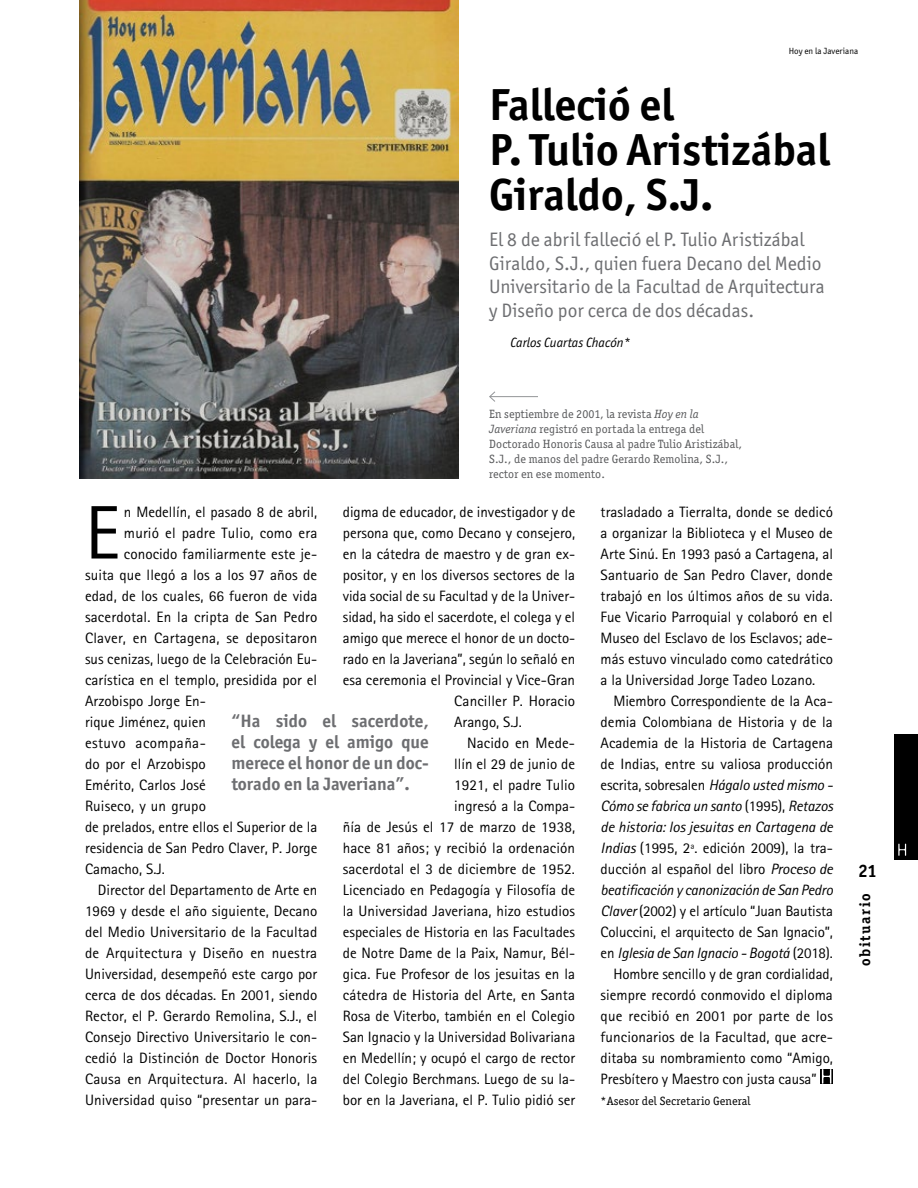
<style>
.page{position:relative;width:918px;height:1188px;background:#fff}
.page>*{position:absolute;margin:0;border:0;box-sizing:border-box;transform-origin:0 0}
.t1{font:75.9px "AT Rotis Sans Serif";color:#000}
.t2{font:700 45px/45px "Officina Sans ITC";color:#000}
.t3{font:19.5px/23.4px "Officina Sans ITC";color:#6d6e71}
.t4{font:700 18px/21px "Officina Sans ITC";color:#6d6e71;text-align:justify}
.t5{font:700 18px "Officina Sans ITC";color:#000}
.t6{font:15px/21px "AT Rotis Sans Serif";color:#000;text-align:justify}
.t7{font:italic 15px "AT Rotis Sans Serif";letter-spacing:-.01em;color:#000}
.t8{font:15px "AT Rotis Sans Serif";letter-spacing:.025em;color:#000}
.t9{font:700 15px "Officina Ser ITC";letter-spacing:.1em;color:#000}
.t10{font:italic 13.5px "Officina Sans ITC";color:#000}
.t11{font:12px/15px "Officina Ser ITC";letter-spacing:.01em;color:#58595b}
.t12{font:12px "Officina Ser ITC";letter-spacing:.01em;color:#000}
.t13{font:9px "Officina Sans ITC";color:#000}
.s1{font-style:italic}
.s2{font-style:normal}
</style>
<div class="page">
<div style="left:894px;top:734px;width:24px;height:126px;background:#000"></div>
<svg style="left:898px;top:844px;width:8px;height:12px"></svg>
<img style="left:79px;top:0;width:380px;height:478px">
<svg style="left:820px;top:1069px;width:13px;height:15px"></svg>
<svg style="left:822px;top:1069px;width:9px;height:15px"></svg>
<hr style="left:490px;top:396px;width:48px;height:1px;background:#939598">
<svg style="left:489px;top:391px;width:7px;height:11px"></svg>
<p class="t13" style="left:789px;top:46px;width:71px">Hoy en la Javeriana</p>
<h2 class="t2" style="left:489px;top:82px;width:342px">Falleció el<br>P. Tulio Aristizábal<br>Giraldo, S.J.</h2>
<h3 class="t3" style="left:489px;top:228px;width:337px">El 8 de abril falleció el P. Tulio Aristizábal Giraldo, S.J., quien fuera Decano del Medio Universitario de la Facultad de Arquitectura y Diseño por cerca de dos décadas.</h3>
<p class="t10" style="left:510px;top:335px;width:121px">Carlos Cuartas Chacón*</p>
<p class="t11" style="left:489px;top:407px;width:254px">En septiembre de 2001, la revista <span class="s1">Hoy en la Javeriana</span> registró en portada la entrega del Doctorado Honoris Causa al padre Tulio Aristizábal, S.J., de manos del padre Gerardo Remolina, S.J., rector en ese momento.</p>
<h1 class="t1" style="left:85px;top:488px;width:37px">E</h1>
<p class="t6" style="left:124px;top:501px;width:195px">n Medellín, el pasado 8 de abril,</p>
<p class="t6" style="left:343px;top:501px;width:234px">digma de educador, de investigador y de</p>
<p class="t6" style="left:343px;top:522px;width:234px">persona que, como Decano y consejero,</p>
<p class="t6" style="left:343px;top:543px;width:234px">en la cátedra de maestro y de gran ex-</p>
<p class="t6" style="left:343px;top:564px;width:234px">positor, y en los diversos sectores de la</p>
<p class="t6" style="left:343px;top:585px;width:234px">vida social de su Facultad y de la Univer-</p>
<p class="t6" style="left:343px;top:606px;width:234px">sidad, ha sido el sacerdote, el colega y el</p>
<p class="t6" style="left:343px;top:627px;width:234px">amigo que merece el honor de un docto-</p>
<p class="t6" style="left:343px;top:648px;width:234px">rado en la Javeriana”, según lo señaló en</p>
<p class="t6" style="left:343px;top:669px;width:234px">esa ceremonia el Provincial y Vice-Gran</p>
<p class="t6" style="left:454px;top:690px;width:122px">Canciller P. Horacio</p>
<p class="t6" style="left:454px;top:711px;width:69px">Arango, S.J.</p>
<p class="t6" style="left:467px;top:732px;width:110px">Nacido en Mede-</p>
<p class="t6" style="left:454px;top:753px;width:122px">llín el 29 de junio de</p>
<p class="t6" style="left:454px;top:774px;width:122px">1921, el padre Tulio</p>
<p class="t6" style="left:454px;top:795px;width:122px">ingresó a la Compa-</p>
<p class="t6" style="left:343px;top:816px;width:234px">ñía de Jesús el 17 de marzo de 1938,</p>
<p class="t6" style="left:343px;top:837px;width:234px">hace 81 años; y recibió la ordenación</p>
<p class="t6" style="left:343px;top:858px;width:234px">sacerdotal el 3 de diciembre de 1952.</p>
<p class="t6" style="left:343px;top:879px;width:234px">Licenciado en Pedagogía y Filosofía de</p>
<p class="t6" style="left:343px;top:900px;width:234px">la Universidad Javeriana, hizo estudios</p>
<p class="t6" style="left:343px;top:921px;width:234px">especiales de Historia en las Facultades</p>
<p class="t6" style="left:343px;top:942px;width:234px">de Notre Dame de la Paix, Namur, Bél-</p>
<p class="t6" style="left:343px;top:963px;width:234px">gica. Fue Profesor de los jesuitas en la</p>
<p class="t6" style="left:343px;top:984px;width:234px">cátedra de Historia del Arte, en Santa</p>
<p class="t6" style="left:343px;top:1005px;width:234px">Rosa de Viterbo, también en el Colegio</p>
<p class="t6" style="left:343px;top:1026px;width:234px">San Ignacio y la Universidad Bolivariana</p>
<p class="t6" style="left:343px;top:1047px;width:234px">en Medellín; y ocupó el cargo de rector</p>
<p class="t6" style="left:343px;top:1068px;width:234px">del Colegio Berchmans. Luego de su la-</p>
<p class="t6" style="left:343px;top:1089px;width:234px">bor en la Javeriana, el P. Tulio pidió ser</p>
<p class="t6" style="left:124px;top:522px;width:195px">murió el padre Tulio, como era</p>
<p class="t6" style="left:124px;top:543px;width:195px">conocido familiarmente este je-</p>
<p class="t6" style="left:85px;top:564px;width:234px">suita que llegó a los a los 97 años de</p>
<p class="t6" style="left:85px;top:585px;width:234px">edad, de los cuales, 66 fueron de vida</p>
<p class="t6" style="left:85px;top:606px;width:234px">sacerdotal. En la cripta de San Pedro</p>
<p class="t6" style="left:85px;top:627px;width:234px">Claver, en Cartagena, se depositaron</p>
<p class="t6" style="left:85px;top:648px;width:234px">sus cenizas, luego de la Celebración Eu-</p>
<p class="t6" style="left:85px;top:669px;width:234px">carística en el templo, presidida por el</p>
<p class="t6" style="left:85px;top:690px;width:122px">Arzobispo Jorge En-</p>
<p class="t6" style="left:85px;top:711px;width:122px">rique Jiménez, quien</p>
<p class="t8" style="left:85px;top:734px;width:122px">estuvo acompaña-</p>
<p class="t6" style="left:85px;top:753px;width:122px">do por el Arzobispo</p>
<p class="t6" style="left:85px;top:774px;width:122px">Emérito, Carlos José</p>
<p class="t6" style="left:85px;top:795px;width:122px">Ruiseco, y un grupo</p>
<p class="t6" style="left:85px;top:816px;width:234px">de prelados, entre ellos el Superior de la</p>
<p class="t6" style="left:85px;top:837px;width:234px">residencia de San Pedro Claver, P. Jorge</p>
<p class="t6" style="left:85px;top:858px;width:81px">Camacho, S.J.</p>
<p class="t6" style="left:98px;top:879px;width:221px">Director del Departamento de Arte en</p>
<p class="t6" style="left:85px;top:900px;width:234px">1969 y desde el año siguiente, Decano</p>
<p class="t6" style="left:85px;top:921px;width:234px">del Medio Universitario de la Facultad</p>
<p class="t6" style="left:85px;top:942px;width:234px">de Arquitectura y Diseño en nuestra</p>
<p class="t6" style="left:85px;top:963px;width:234px">Universidad, desempeñó este cargo por</p>
<p class="t6" style="left:85px;top:984px;width:234px">cerca de dos décadas. En 2001, siendo</p>
<p class="t6" style="left:85px;top:1005px;width:234px">Rector, el P. Gerardo Remolina, S.J., el</p>
<p class="t6" style="left:85px;top:1026px;width:234px">Consejo Directivo Universitario le con-</p>
<p class="t6" style="left:85px;top:1047px;width:234px">cedió la Distinción de Doctor Honoris</p>
<p class="t6" style="left:85px;top:1068px;width:234px">Causa en Arquitectura. Al hacerlo, la</p>
<p class="t6" style="left:85px;top:1089px;width:234px">Universidad quiso “presentar un para-</p>
<p class="t4" style="left:231px;top:710px;width:199px">“Ha sido el sacerdote, el colega y el amigo que merece el honor de un doc&shy;torado en la Javeriana”.</p>
<p class="t6" style="left:601px;top:501px;width:234px">trasladado a Tierralta, donde se dedicó a organizar la Biblioteca y el Museo de Arte Sinú. En 1993 pasó a Cartagena, al Santuario de San Pedro Claver, donde trabajó en los últimos años de su vida.<br>Fue Vicario Parroquial y colaboró en el Museo del Esclavo de los Esclavos; ade&shy;más estuvo vinculado como catedrático a la Universidad Jorge Tadeo Lozano.</p>
<p class="t6" style="left:613px;top:690px;width:221px">Miembro Correspondiente de la Aca-</p>
<p class="t6" style="left:601px;top:711px;width:234px">demia Colombiana de Historia y de la</p>
<p class="t6" style="left:601px;top:732px;width:234px">Academia de la Historia de Cartagena</p>
<p class="t6" style="left:601px;top:753px;width:234px">de Indias, entre su valiosa producción</p>
<p class="t6" style="left:601px;top:774px;width:234px">escrita, sobresalen <span class="s1">Hágalo usted mismo -</span></p>
<p class="t7" style="left:601px;top:797px;width:234px">Cómo se fabrica un santo <span class="s2">(1995),</span> Retazos</p>
<p class="t7" style="left:601px;top:818px;width:234px">de historia: los jesuitas en Cartagena de</p>
<p class="t6" style="left:601px;top:837px;width:234px"><span class="s1">Indias</span> (1995, 2ª. edición 2009), la tra-</p>
<p class="t6" style="left:601px;top:858px;width:234px">ducción al español del libro <span class="s1">Proceso de</span></p>
<p class="t7" style="left:601px;top:881px;width:234px">beatificación y canonización de San Pedro</p>
<p class="t6" style="left:601px;top:900px;width:234px"><span class="s1">Claver</span> (2002) y el artículo “Juan Bautista</p>
<p class="t6" style="left:601px;top:921px;width:234px">Coluccini, el arquitecto de San Ignacio”,</p>
<p class="t7" style="left:601px;top:944px;width:234px"><span class="s2">en</span> Iglesia de San Ignacio - Bogotá <span class="s2">(2018).</span></p>
<p class="t6" style="left:613px;top:963px;width:221px">Hombre sencillo y de gran cordialidad,</p>
<p class="t6" style="left:601px;top:984px;width:234px">siempre recordó conmovido el diploma</p>
<p class="t6" style="left:601px;top:1005px;width:234px">que recibió en 2001 por parte de los</p>
<p class="t6" style="left:601px;top:1026px;width:234px">funcionarios de la Facultad, que acre-</p>
<p class="t6" style="left:601px;top:1047px;width:234px">ditaba su nombramiento como “Amigo,</p>
<p class="t6" style="left:601px;top:1068px;width:218px">Presbítero y Maestro con justa causa”</p>
<p class="t12" style="left:601px;top:1094px;width:152px">*Asesor del Secretario General</p>
<p class="t5" style="left:858px;top:859px;width:20px">21</p>
<p class="t9" style="left:856px;top:966px;width:73px;rotate:-90deg">obituario</p>
</div>
